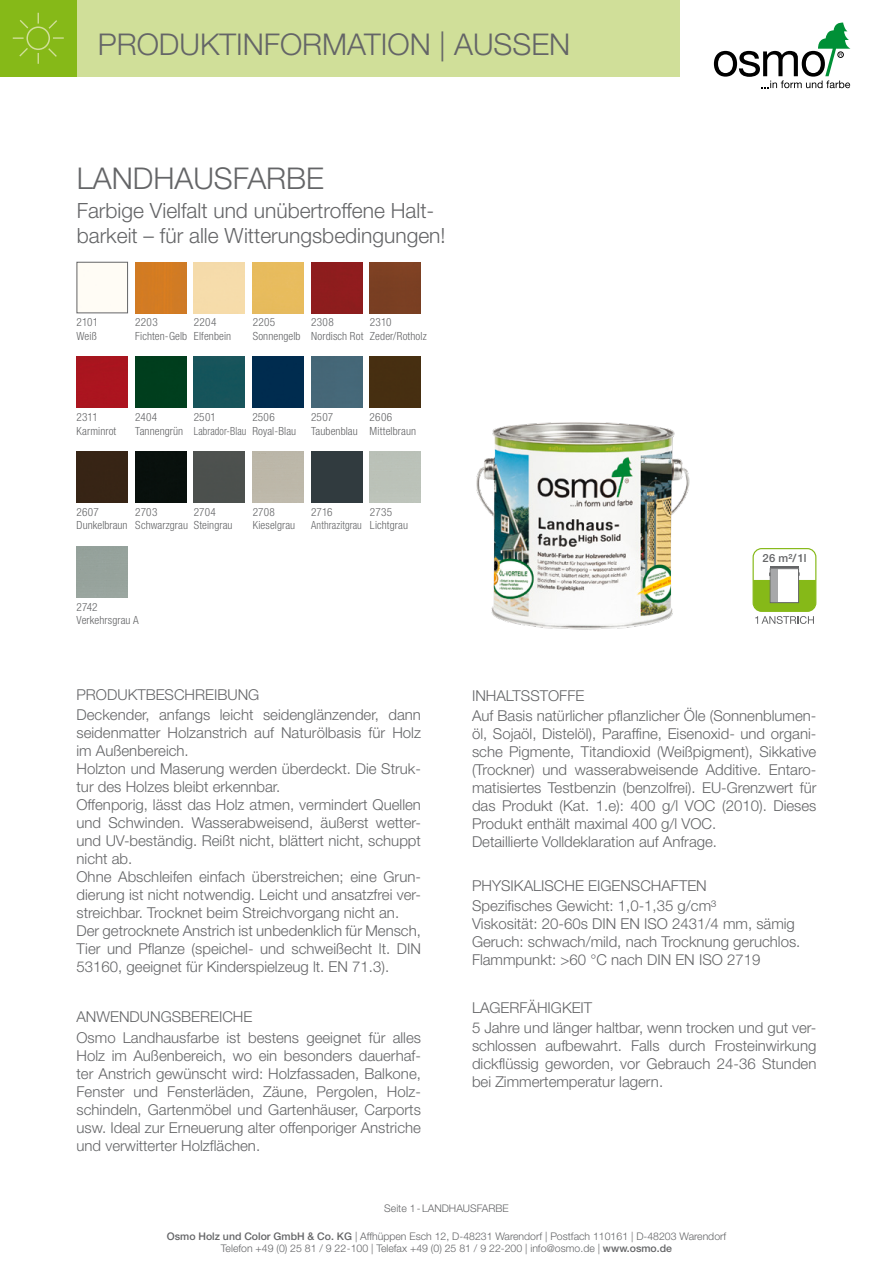
<style>
.page{position:relative;width:893px;height:1263px;background:#fff}
.page>*{position:absolute;margin:0;border:0;box-sizing:border-box;transform-origin:0 0}
.t1{font:300 30px "Helvetica Neue";color:#646567}
.t2{font:300 21px/25.2px "Helvetica Neue";color:#646567}
.t3{font:300 15px/18px "Helvetica Neue";color:#646567}
.t4{font:300 condensed 11.25px/13.5px "Helvetica Neue";letter-spacing:.01em;color:#646567}
.t5{font:500 11.25px "Helvetica Neue";color:#646567}
.t6{font:300 10.5px/12.6px "Helvetica Neue";color:#646567;text-align:center}
.s1{font-weight:500}
</style>
<div class="page">
<div style="left:77px;top:0;width:603px;height:77px;background:#d0df99"></div>
<svg style="left:714px;top:23px;width:136px;height:65px"></svg>
<div style="left:0;top:0;width:77px;height:77px;background:#86b918"></div>
<svg style="left:12px;top:12px;width:52px;height:52px"></svg>
<div style="left:77px;top:262px;width:51px;height:51px;border:1px solid #646567"></div>
<div style="left:135px;top:262px;width:51px;height:51px;background:#d27b23"></div>
<div style="left:253px;top:262px;width:51px;height:51px;background:#e8bc5d"></div>
<div style="left:311px;top:262px;width:51px;height:51px;background:#8e1c1d"></div>
<div style="left:370px;top:262px;width:51px;height:51px;background:#7b3f23"></div>
<div style="left:77px;top:357px;width:51px;height:51px;background:#ab151f"></div>
<div style="left:135px;top:357px;width:51px;height:51px;background:#003e1d"></div>
<div style="left:194px;top:357px;width:51px;height:51px;background:#16545b"></div>
<div style="left:370px;top:357px;width:51px;height:51px;background:#462f11"></div>
<div style="left:252px;top:357px;width:51px;height:51px;background:#002c4f"></div>
<div style="left:311px;top:357px;width:51px;height:51px;background:#456778"></div>
<div style="left:194px;top:452px;width:51px;height:51px;background:#4c504e"></div>
<div style="left:311px;top:452px;width:51px;height:51px;background:#313b3f"></div>
<div style="left:77px;top:452px;width:51px;height:51px;background:#372415"></div>
<div style="left:135px;top:452px;width:51px;height:51px;background:#09100d"></div>
<img style="left:476px;top:422px;width:214px;height:208px">
<div style="left:753px;top:548px;width:63px;height:64px;border:1px solid #86b918;border-radius:9px"></div>
<svg style="left:753px;top:567px;width:63px;height:57px"></svg>
<h1 class="t1" style="left:98px;top:26px;width:474px">PRODUKTINFORMATION | AUSSEN</h1>
<h1 class="t1" style="left:77px;top:160px;width:249px">LANDHAUSFARBE</h1>
<h2 class="t2" style="left:77px;top:198px;width:370px">Farbige Vielfalt und unübertroffene Halt&shy;barkeit – für alle Witterungsbedingungen!</h2>
<p class="t4" style="left:77px;top:315px;width:23px">2101<br>Weiß</p>
<p class="t4" style="left:135px;top:315px;width:53px">2203<br>Fichten-Gelb</p>
<p class="t4" style="left:194px;top:315px;width:39px">2204<br>Elfenbein</p>
<p class="t4" style="left:253px;top:315px;width:49px">2205<br>Sonnengelb</p>
<p class="t4" style="left:311px;top:315px;width:54px">2308<br>Nordisch Rot</p>
<p class="t4" style="left:370px;top:316px;width:58px">2310<br>Zeder/Rotholz</p>
<p class="t4" style="left:77px;top:410px;width:41px">2311<br>Karminrot</p>
<p class="t4" style="left:135px;top:410px;width:50px">2404<br>Tannengrün</p>
<p class="t4" style="left:194px;top:410px;width:54px">2501<br>Labrador-Blau</p>
<p class="t4" style="left:370px;top:410px;width:48px">2606<br>Mittelbraun</p>
<p class="t4" style="left:252px;top:410px;width:45px">2506<br>Royal-Blau</p>
<p class="t4" style="left:311px;top:410px;width:48px">2507<br>Taubenblau</p>
<p class="t4" style="left:77px;top:505px;width:53px">2607<br>Dunkelbraun</p>
<p class="t4" style="left:135px;top:505px;width:54px">2703<br>Schwarzgrau</p>
<p class="t4" style="left:194px;top:505px;width:40px">2704<br>Steingrau</p>
<p class="t4" style="left:253px;top:505px;width:44px">2708<br>Kieselgrau</p>
<p class="t4" style="left:311px;top:505px;width:52px">2716<br>Anthrazitgrau</p>
<p class="t4" style="left:370px;top:505px;width:40px">2735<br>Lichtgrau</p>
<p class="t4" style="left:77px;top:600px;width:64px">2742<br>Verkehrsgrau A</p>
<p class="t3" style="left:77px;top:684px;width:346px;line-height:20.1px">PRODUKTBESCHREIBUNG<br>Deckender, anfangs leicht seidenglänzender, dann</p>
<p class="t3" style="left:77px;top:724px;width:346px">seidenmatter Holzanstrich auf Naturölbasis für Holz im Außenbereich.<br>Holzton und Maserung werden überdeckt. Die Struk&shy;tur des Holzes bleibt erkennbar.<br>Offenporig, lässt das Holz atmen, vermindert Quellen und Schwinden. Wasserabweisend, äußerst wetter&shy;und UV-beständig. Reißt nicht, blättert nicht, schuppt nicht ab.<br>Ohne Abschleifen einfach überstreichen; eine Grun&shy;dierung ist nicht notwendig. Leicht und ansatzfrei ver&shy;streichbar. Trocknet beim Streichvorgang nicht an.<br>Der getrocknete Anstrich ist unbedenklich für Mensch, Tier und Pflanze (speichel- und schweißecht lt. DIN 53160, geeignet für Kinderspielzeug lt. EN 71.3).</p>
<p class="t3" style="left:77px;top:1007px;width:346px;line-height:20.1px">ANWENDUNGSBEREICHE<br>Osmo Landhausfarbe ist bestens geeignet für alles</p>
<p class="t3" style="left:77px;top:1046px;width:346px;text-align:justify">Holz im Außenbereich, wo ein besonders dauerhaf&shy;ter Anstrich gewünscht wird: Holzfassaden, Balkone, Fenster und Fensterläden, Zäune, Pergolen, Holz&shy;schindeln, Gartenmöbel und Gartenhäuser, Carports usw. Ideal zur Erneuerung alter offenporiger Anstriche und verwitterter Holzflächen.</p>
<p class="t5" style="left:763px;top:551px;width:45px">26 m²/1l</p>
<p class="t3" style="left:472px;top:685px;width:346px;line-height:20.1px">INHALTSSTOFFE<br>Auf Basis natürlicher pflanzlicher Öle (Sonnenblumen-</p>
<p class="t3" style="left:472px;top:724px;width:346px">öl, Sojaöl, Distelöl), Paraffine, Eisenoxid- und organi&shy;sche Pigmente, Titandioxid (Weißpigment), Sikkative (Trockner) und wasserabweisende Additive. Entaro&shy;matisiertes Testbenzin (benzolfrei). EU-Grenzwert für das Produkt (Kat. 1.e): 400 g/l VOC (2010). Dieses Produkt enthält maximal 400 g/l VOC.<br>Detaillierte Volldeklaration auf Anfrage.</p>
<p class="t3" style="left:472px;top:875px;width:246px;line-height:20.1px">PHYSIKALISCHE EIGENSCHAFTEN<br>Spezifisches Gewicht: 1,0-1,35 g/cm³</p>
<p class="t3" style="left:472px;top:914px;width:330px">Viskosität: 20-60s DIN EN ISO 2431/4 mm, sämig<br>Geruch: schwach/mild, nach Trocknung geruchlos.<br>Flammpunkt: &gt;60 °C nach DIN EN ISO 2719</p>
<p class="t3" style="left:472px;top:997px;width:346px;line-height:20.1px">LAGERFÄHIGKEIT<br>5 Jahre und länger haltbar, wenn trocken und gut ver-</p>
<p class="t3" style="left:472px;top:1036px;width:346px;text-align:justify">schlossen aufbewahrt. Falls durch Frosteinwirkung dickflüssig geworden, vor Gebrauch 24-36 Stunden bei Zimmertemperatur lagern.</p>
<p class="t6" style="left:384px;top:1202px;width:126px">Seite 1-LANDHAUSFARBE</p>
<p class="t6" style="left:167px;top:1229px;width:561px"><span class="s1">Osmo Holz und Color GmbH &amp; Co. KG</span> | Affhüppen Esch 12, D-48231 Warendorf | Postfach 110161 | D-48203 Warendorf<br>Telefon +49 (0) 25 81 / 9 22-100 | Telefax +49 (0) 25 81 / 9 22-200 | info@osmo.de | <span class="s1">www.osmo.de</span></p>
</div>
